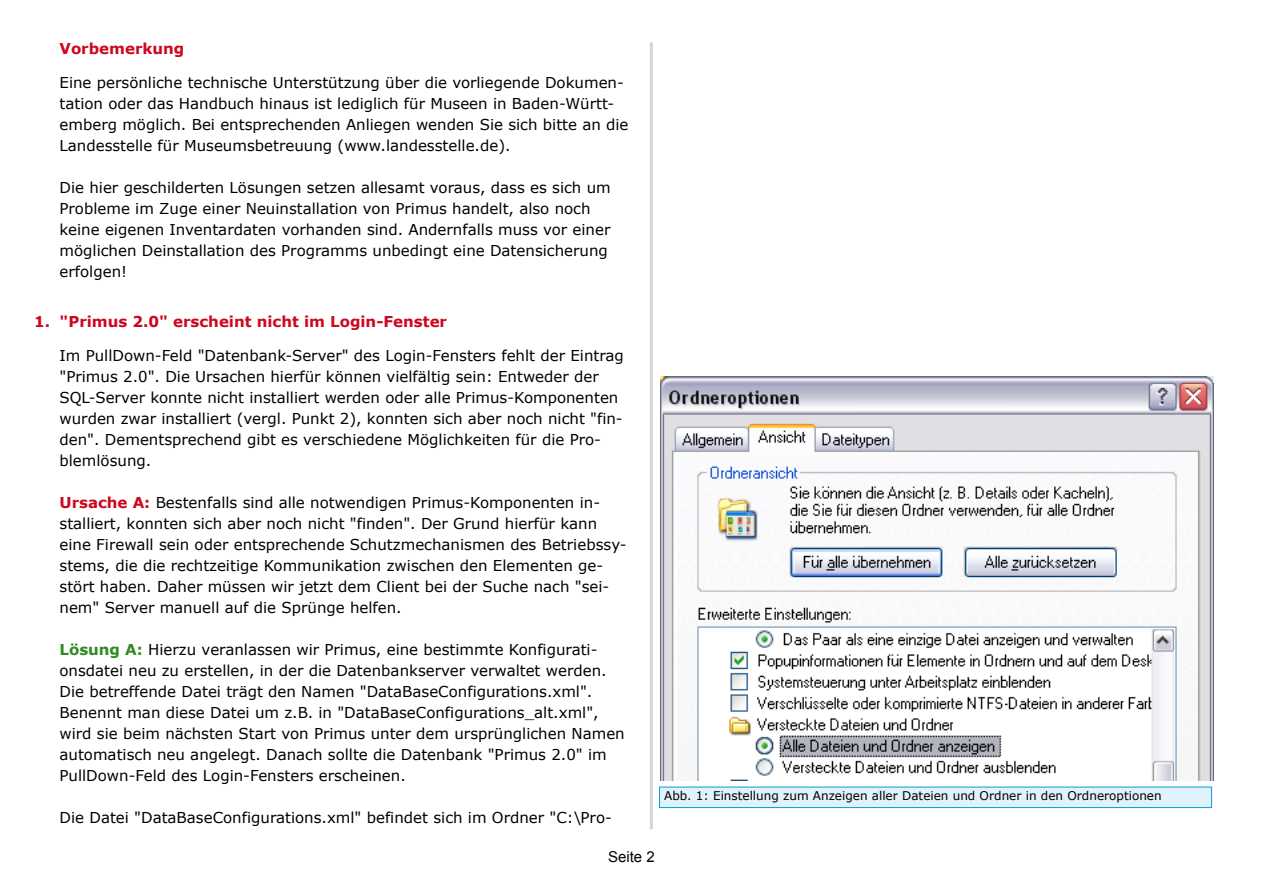
<style>
.page{position:relative;width:1263px;height:893px;background:#fff}
.page>*{position:absolute;margin:0;border:0;box-sizing:border-box;transform-origin:0 0}
.t1{font:15px/21px "Verdana";color:#000}
.t2{font:700 15px "Verdana";color:#cd071e}
.t3{font:15px "Arial";color:#000}
.t4{font:12px "Verdana";color:#000}
.s1{font-weight:700;color:#cd071e}
.s2{font-weight:700;color:#328925}
</style>
<div class="page">
<hr style="left:650px;top:43px;width:3px;height:786px;background:#d5d5d5">
<img style="left:660px;top:377px;width:553px;height:404px">
<div style="left:659px;top:787px;width:552px;height:20px;background:#e0f2fb"></div>
<div style="left:659px;top:787px;width:553px;height:21px;border:1px solid #009ee0"></div>
<p class="t2" style="left:60px;top:38px;width:126px">Vorbemerkung</p>
<p class="t1" style="left:60px;top:72px;width:570px">Eine persönliche technische Unterstützung über die vorliegende Dokumen&shy;tation oder das Handbuch hinaus ist lediglich für Museen in Baden-Württ&shy;emberg möglich. Bei entsprechenden Anliegen wenden Sie sich bitte an die Landesstelle für Museumsbetreuung (www.landesstelle.de).</p>
<p class="t1" style="left:60px;top:177px;width:553px">Die hier geschilderten Lösungen setzen allesamt voraus, dass es sich um Probleme im Zuge einer Neuinstallation von Primus handelt, also noch keine eigenen Inventardaten vorhanden sind. Andernfalls muss vor einer möglichen Deinstallation des Programms unbedingt eine Datensicherung erfolgen!</p>
<p class="t2" style="left:34px;top:311px;width:415px">1. "Primus 2.0" erscheint nicht im Login-Fenster</p>
<p class="t1" style="left:60px;top:345px;width:566px">Im PullDown-Feld "Datenbank-Server" des Login-Fensters fehlt der Eintrag "Primus 2.0". Die Ursachen hierfür können vielfältig sein: Entweder der SQL-Server konnte nicht installiert werden oder alle Primus-Komponenten wurden zwar installiert (vergl. Punkt 2), konnten sich aber noch nicht "fin&shy;den". Dementsprechend gibt es verschiedene Möglichkeiten für die Pro&shy;blemlösung.</p>
<p class="t1" style="left:60px;top:492px;width:569px"><span class="s1">Ursache A:</span> Bestenfalls sind alle notwendigen Primus-Komponenten in&shy;stalliert, konnten sich aber noch nicht "finden". Der Grund hierfür kann eine Firewall sein oder entsprechende Schutzmechanismen des Betriebssy&shy;stems, die die rechtzeitige Kommunikation zwischen den Elementen ge&shy;stört haben. Daher müssen wir jetzt dem Client bei der Suche nach "sei&shy;nem" Server manuell auf die Sprünge helfen.</p>
<p class="t1" style="left:60px;top:639px;width:567px"><span class="s2">Lösung A:</span> Hierzu veranlassen wir Primus, eine bestimmte Konfigurati&shy;onsdatei neu zu erstellen, in der die Datenbankserver verwaltet werden.<br>Die betreffende Datei trägt den Namen "DataBaseConfigurations.xml".<br>Benennt man diese Datei um z.B. in "DataBaseConfigurations_alt.xml", wird sie beim nächsten Start von Primus unter dem ursprünglichen Namen automatisch neu angelegt. Danach sollte die Datenbank "Primus 2.0" im PullDown-Feld des Login-Fensters erscheinen.</p>
<p class="t1" style="left:60px;top:807px;width:554px">Die Datei "DataBaseConfigurations.xml" befindet sich im Ordner "C:\Pro-</p>
<p class="t3" style="left:608px;top:847px;width:48px">Seite 2</p>
<p class="t4" style="left:664px;top:788px;width:499px">Abb. 1: Einstellung zum Anzeigen aller Dateien und Ordner in den Ordneroptionen</p>
</div>
